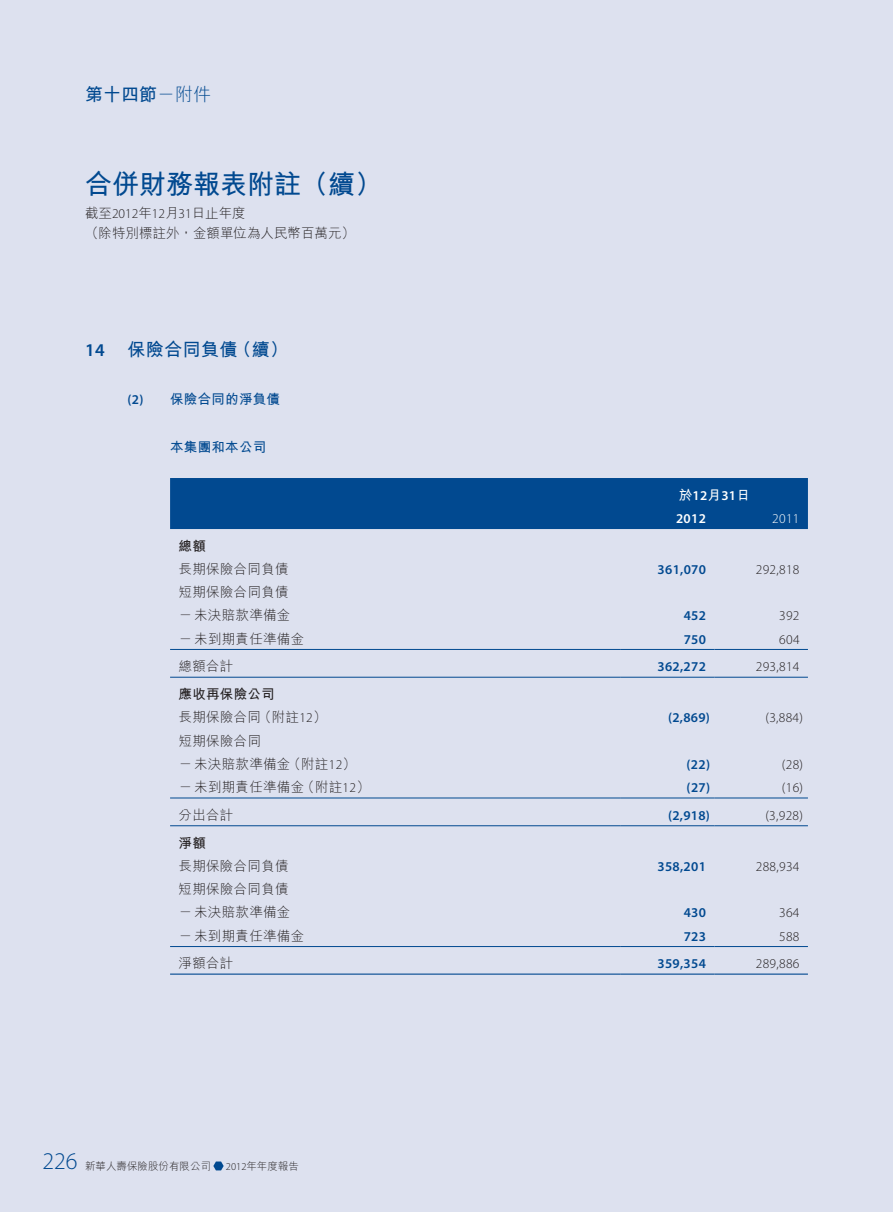
<style>
.page{position:relative;width:893px;height:1212px;background:#dde1ef}
.page>*{position:absolute;margin:0;border:0;box-sizing:border-box;transform-origin:0 0}
.t1{font:700 27px "M Hei HK";color:#014990}
.t2{font:300 24px "Myriad Pro";color:#014990}
.t3{font:700 18px "M Hei HK";letter-spacing:.02em;color:#014990}
.t4{font:600 18px "Myriad Pro";color:#014990}
.t5{font:300 13.5px/23.2px "M Hei HK";letter-spacing:.02em;color:#231f20}
.t6{font:600 13.5px "Myriad Pro";letter-spacing:.02em;color:#014990}
.t7{font:300 13.5px "Myriad Pro";letter-spacing:.02em;color:#231f20}
.t8{font:300 13.5px/19.5px "M Hei HK";color:#231f20}
.t9{font:700 13.5px "M Hei HK";letter-spacing:.02em;color:#014990}
.t10{font:600 13.5px/23.2px "Myriad Pro";letter-spacing:.02em;color:#fff}
.t11{font:300 13.5px "Myriad Pro";color:#fff}
.t12{font:700 13.5px "M Hei HK";color:#231f20}
.t13{font:300 10.5px "M Hei HK";color:#231f20}
.s1{font-weight:300}
.s2{font-family:"Myriad Pro"}
.s3{font-family:"Myriad Pro";font-weight:600}
.s4{font-family:"M Hei HK";font-weight:700}
.s5{font-weight:700}
</style>
<div class="page">
<svg style="left:213px;top:1161px;width:11px;height:9px"></svg>
<div style="left:170px;top:478px;width:638px;height:51px;background:#014990"></div>
<hr style="left:170px;top:649px;width:451px;height:1px;background:#014990">
<hr style="left:621px;top:649px;width:93px;height:1px;background:#014990">
<hr style="left:714px;top:649px;width:94px;height:1px;background:#014990">
<hr style="left:170px;top:677px;width:451px;height:1px;background:#014990">
<hr style="left:621px;top:677px;width:93px;height:1px;background:#014990">
<hr style="left:714px;top:677px;width:94px;height:1px;background:#014990">
<hr style="left:170px;top:798px;width:451px;height:1px;background:#014990">
<hr style="left:621px;top:798px;width:93px;height:1px;background:#014990">
<hr style="left:714px;top:798px;width:94px;height:1px;background:#014990">
<hr style="left:170px;top:825px;width:451px;height:1px;background:#014990">
<hr style="left:621px;top:825px;width:93px;height:1px;background:#014990">
<hr style="left:714px;top:825px;width:94px;height:1px;background:#014990">
<hr style="left:170px;top:946px;width:451px;height:1px;background:#014990">
<hr style="left:621px;top:946px;width:93px;height:1px;background:#014990">
<hr style="left:714px;top:946px;width:94px;height:1px;background:#014990">
<hr style="left:170px;top:973px;width:451px;height:2px;background:#014990">
<hr style="left:621px;top:973px;width:93px;height:2px;background:#014990">
<hr style="left:714px;top:973px;width:94px;height:2px;background:#014990">
<h3 class="t3" style="left:85px;top:81px;width:127px">第十四節<span class="s1">－附件</span></h3>
<h1 class="t1" style="left:85px;top:165px;width:298px">合併財務報表附註（續）</h1>
<p class="t8" style="left:85px;top:203px;width:271px">截至<span class="s2">2012</span>年<span class="s2">12</span>月<span class="s2">31</span>日止年度<br>（除特別標註外，金額單位為人民幣百萬元）</p>
<h3 class="t4" style="left:85px;top:339px;width:21px">14</h3>
<h3 class="t3" style="left:128px;top:337px;width:162px">保險合同負債（續）</h3>
<p class="t9" style="left:128px;top:389px;width:154px"><span class="s3">(2)</span> 保險合同的淨負債</p>
<p class="t9" style="left:170px;top:437px;width:98px">本集團和本公司</p>
<p class="t10" style="left:676px;top:483px;width:75px"><span class="s4">於</span>12<span class="s4">月</span>31<span class="s4">日<br></span>2012</p>
<p class="t11" style="left:772px;top:511px;width:29px">2011</p>
<p class="t12" style="left:179px;top:536px;width:29px">總額</p>
<p class="t5" style="left:179px;top:557px;width:112px">長期保險合同負債</p>
<p class="t6" style="left:658px;top:561px;width:50px">361,070</p>
<p class="t7" style="left:756px;top:562px;width:45px">292,818</p>
<p class="t5" style="left:179px;top:580px;width:113px">短期保險合同負債－未決賠款準備金</p>
<p class="t6" style="left:684px;top:607px;width:24px">452</p>
<p class="t7" style="left:779px;top:608px;width:22px">392</p>
<p class="t5" style="left:179px;top:626px;width:127px">－未到期責任準備金</p>
<p class="t6" style="left:684px;top:630px;width:24px">750</p>
<p class="t7" style="left:779px;top:632px;width:22px">604</p>
<p class="t5" style="left:179px;top:654px;width:56px">總額合計</p>
<p class="t6" style="left:658px;top:658px;width:50px">362,272</p>
<p class="t7" style="left:756px;top:659px;width:45px">293,814</p>
<p class="t5" style="left:179px;top:682px;width:150px"><span class="s5">應收再保險公司<br></span>長期保險合同（附註<span class="s2">12</span>）</p>
<p class="t6" style="left:668px;top:709px;width:43px">(2,869)</p>
<p class="t7" style="left:765px;top:710px;width:39px">(3,884)</p>
<p class="t5" style="left:179px;top:728px;width:179px">短期保險合同<br>－未決賠款準備金（附註<span class="s2">12</span>）</p>
<p class="t6" style="left:687px;top:756px;width:25px">(22)</p>
<p class="t7" style="left:782px;top:757px;width:23px">(28)</p>
<p class="t5" style="left:179px;top:775px;width:193px">－未到期責任準備金（附註<span class="s2">12</span>）</p>
<p class="t6" style="left:687px;top:779px;width:25px">(27)</p>
<p class="t7" style="left:782px;top:780px;width:23px">(16)</p>
<p class="t5" style="left:179px;top:803px;width:56px">分出合計</p>
<p class="t6" style="left:668px;top:807px;width:43px">(2,918)</p>
<p class="t7" style="left:765px;top:808px;width:39px">(3,928)</p>
<p class="t12" style="left:179px;top:833px;width:29px">淨額</p>
<p class="t5" style="left:179px;top:854px;width:112px">長期保險合同負債</p>
<p class="t6" style="left:658px;top:858px;width:50px">358,201</p>
<p class="t7" style="left:756px;top:859px;width:45px">288,934</p>
<p class="t5" style="left:179px;top:877px;width:113px">短期保險合同負債－未決賠款準備金</p>
<p class="t6" style="left:684px;top:904px;width:24px">430</p>
<p class="t7" style="left:779px;top:905px;width:22px">364</p>
<p class="t5" style="left:179px;top:923px;width:127px">－未到期責任準備金</p>
<p class="t6" style="left:684px;top:927px;width:24px">723</p>
<p class="t7" style="left:779px;top:929px;width:22px">588</p>
<p class="t5" style="left:179px;top:951px;width:56px">淨額合計</p>
<p class="t6" style="left:658px;top:955px;width:50px">359,354</p>
<p class="t7" style="left:756px;top:956px;width:45px">289,886</p>
<h2 class="t2" style="left:43px;top:1148px;width:37px">226</h2>
<p class="t13" style="left:85px;top:1159px;width:127px">新華人壽保險股份有限公司</p>
<p class="t13" style="left:226px;top:1159px;width:74px"><span class="s2">2012</span>年年度報告</p>
</div>
